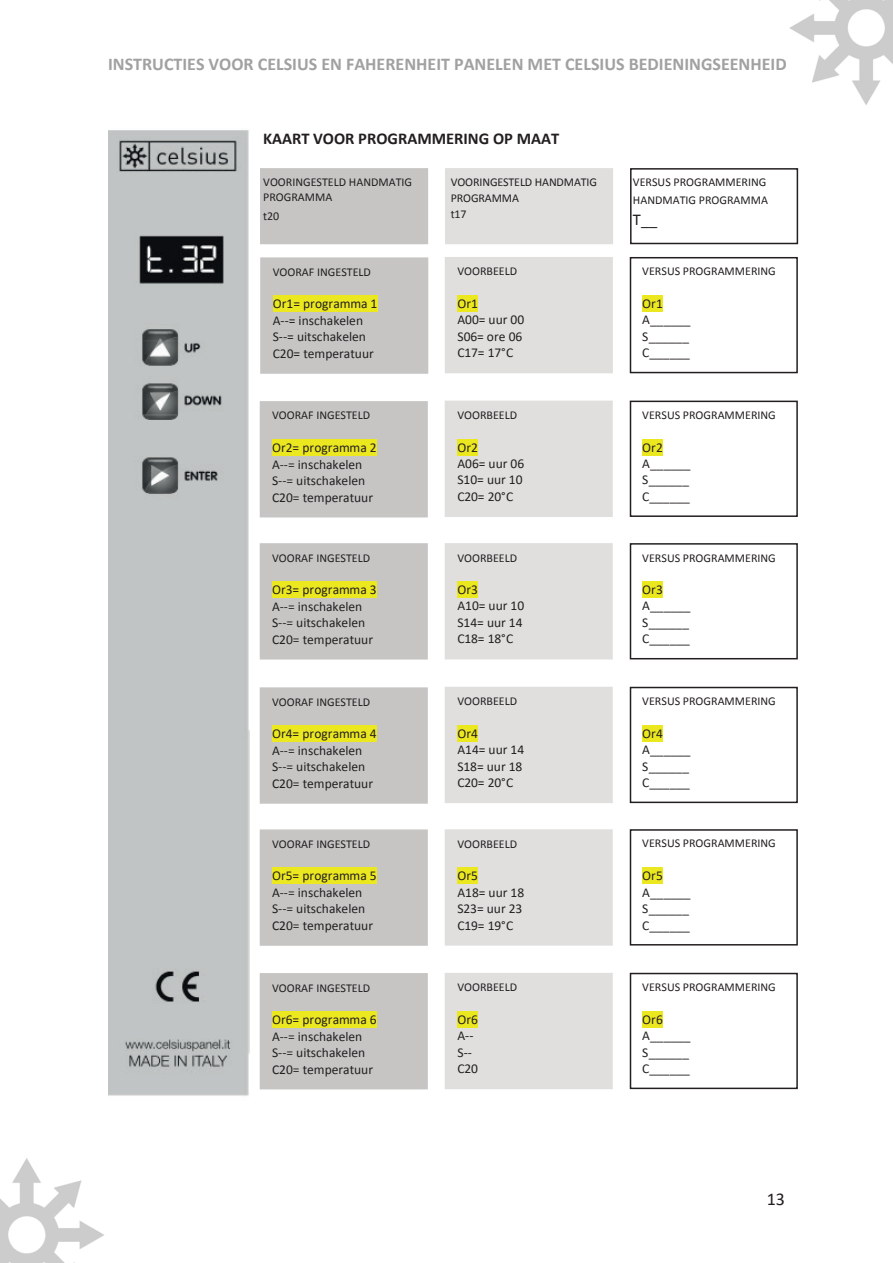
<style>
.page{position:relative;width:893px;height:1263px;background:#fff}
.page>*{position:absolute;margin:0;border:0;box-sizing:border-box;transform-origin:0 0}
.t1{font:700 18px "Calibri";color:#a1a1a2}
.t2{font:18px "Calibri";color:#231f20}
.t3{font:700 16.5px "Calibri";color:#231f20}
.t4{font:16.5px "Calibri";color:#231f20}
.t5{font:13.5px/16.5px "Calibri";color:#231f20}
.t6{font:12px/15.6px "Calibri";color:#231f20}
</style>
<div class="page">
<img style="left:789px;top:0;width:104px;height:105px">
<img style="left:0;top:1158px;width:104px;height:105px">
<img style="left:108px;top:129px;width:141px;height:967px">
<div style="left:261px;top:169px;width:166px;height:74px;background:#c6c5c4"></div>
<div style="left:260px;top:168px;width:168px;height:76px;border:2px solid #c6c5c4"></div>
<div style="left:446px;top:169px;width:166px;height:74px;background:#e0dfde"></div>
<div style="left:445px;top:168px;width:168px;height:76px;border:2px solid #e0dfde"></div>
<div style="left:630px;top:168px;width:168px;height:76px;border:2px solid #231f20"></div>
<div style="left:261px;top:258px;width:167px;height:115px;background:#c6c5c4"></div>
<div style="left:260px;top:257px;width:168px;height:117px;border:2px solid #c6c5c4"></div>
<div style="left:273px;top:296px;width:104px;height:16px;background:#ece820"></div>
<div style="left:446px;top:258px;width:166px;height:115px;background:#e0dfde"></div>
<div style="left:445px;top:257px;width:168px;height:116px;border:2px solid #e0dfde"></div>
<div style="left:457px;top:295px;width:21px;height:17px;background:#ece820"></div>
<div style="left:630px;top:257px;width:168px;height:116px;border:2px solid #231f20"></div>
<div style="left:642px;top:295px;width:21px;height:17px;background:#ece820"></div>
<div style="left:260px;top:402px;width:167px;height:115px;background:#c6c5c4"></div>
<div style="left:260px;top:401px;width:168px;height:116px;border:2px solid #c6c5c4"></div>
<div style="left:272px;top:439px;width:105px;height:17px;background:#ece820"></div>
<div style="left:260px;top:544px;width:167px;height:115px;background:#c6c5c4"></div>
<div style="left:260px;top:543px;width:168px;height:116px;border:2px solid #c6c5c4"></div>
<div style="left:272px;top:581px;width:105px;height:17px;background:#ece820"></div>
<div style="left:260px;top:688px;width:167px;height:115px;background:#c6c5c4"></div>
<div style="left:260px;top:687px;width:168px;height:117px;border:2px solid #c6c5c4"></div>
<div style="left:272px;top:725px;width:105px;height:17px;background:#ece820"></div>
<div style="left:260px;top:830px;width:167px;height:115px;background:#c6c5c4"></div>
<div style="left:260px;top:829px;width:168px;height:117px;border:2px solid #c6c5c4"></div>
<div style="left:272px;top:868px;width:105px;height:16px;background:#ece820"></div>
<div style="left:260px;top:974px;width:167px;height:115px;background:#c6c5c4"></div>
<div style="left:260px;top:973px;width:168px;height:116px;border:2px solid #c6c5c4"></div>
<div style="left:272px;top:1011px;width:105px;height:17px;background:#ece820"></div>
<div style="left:445px;top:401px;width:167px;height:115px;background:#e0dfde"></div>
<div style="left:445px;top:401px;width:168px;height:116px;border:2px solid #e0dfde"></div>
<div style="left:457px;top:439px;width:21px;height:16px;background:#ece820"></div>
<div style="left:445px;top:544px;width:167px;height:115px;background:#e0dfde"></div>
<div style="left:445px;top:543px;width:168px;height:116px;border:2px solid #e0dfde"></div>
<div style="left:457px;top:581px;width:21px;height:17px;background:#ece820"></div>
<div style="left:445px;top:687px;width:167px;height:115px;background:#e0dfde"></div>
<div style="left:445px;top:687px;width:168px;height:116px;border:2px solid #e0dfde"></div>
<div style="left:457px;top:725px;width:21px;height:17px;background:#ece820"></div>
<div style="left:445px;top:830px;width:167px;height:115px;background:#e0dfde"></div>
<div style="left:445px;top:829px;width:168px;height:117px;border:2px solid #e0dfde"></div>
<div style="left:457px;top:868px;width:21px;height:16px;background:#ece820"></div>
<div style="left:445px;top:973px;width:167px;height:115px;background:#e0dfde"></div>
<div style="left:445px;top:973px;width:168px;height:116px;border:2px solid #e0dfde"></div>
<div style="left:457px;top:1011px;width:21px;height:16px;background:#ece820"></div>
<div style="left:630px;top:401px;width:168px;height:116px;border:2px solid #231f20"></div>
<div style="left:642px;top:439px;width:21px;height:16px;background:#ece820"></div>
<div style="left:630px;top:543px;width:168px;height:116px;border:2px solid #231f20"></div>
<div style="left:642px;top:581px;width:21px;height:17px;background:#ece820"></div>
<div style="left:630px;top:687px;width:168px;height:116px;border:2px solid #231f20"></div>
<div style="left:642px;top:725px;width:21px;height:17px;background:#ece820"></div>
<div style="left:630px;top:829px;width:168px;height:116px;border:2px solid #231f20"></div>
<div style="left:642px;top:867px;width:21px;height:17px;background:#ece820"></div>
<div style="left:630px;top:973px;width:168px;height:116px;border:2px solid #231f20"></div>
<div style="left:642px;top:1011px;width:21px;height:16px;background:#ece820"></div>
<h1 class="t1" style="left:108px;top:53px;width:680px">INSTRUCTIES VOOR CELSIUS EN FAHERENHEIT PANELEN MET CELSIUS BEDIENINGSEENHEID</h1>
<p class="t3" style="left:263px;top:128px;width:298px">KAART VOOR PROGRAMMERING OP MAAT</p>
<p class="t6" style="left:263px;top:175px;width:150px;line-height:14.7px">VOORINGESTELD HANDMATIG<br>PROGRAMMA</p>
<p class="t6" style="left:263px;top:208px;width:18px">t20</p>
<p class="t6" style="left:451px;top:175px;width:148px">VOORINGESTELD HANDMATIG<br>PROGRAMMA<br>t17</p>
<p class="t6" style="left:633px;top:173px;width:137px;line-height:18.1px">VERSUS PROGRAMMERING<br>HANDMATIG PROGRAMMA</p>
<p class="t4" style="left:633px;top:209px;width:26px">T__</p>
<p class="t6" style="left:273px;top:264px;width:100px">VOORAF INGESTELD</p>
<p class="t5" style="left:273px;top:295px;width:106px">Or1= programma 1<br>A--= inschakelen<br>S--= uitschakelen<br>C20= temperatuur</p>
<p class="t6" style="left:272px;top:408px;width:100px">VOORAF INGESTELD</p>
<p class="t5" style="left:272px;top:439px;width:106px">Or2= programma 2<br>A--= inschakelen<br>S--= uitschakelen<br>C20= temperatuur</p>
<p class="t6" style="left:272px;top:550px;width:100px">VOORAF INGESTELD</p>
<p class="t5" style="left:272px;top:581px;width:106px">Or3= programma 3<br>A--= inschakelen<br>S--= uitschakelen<br>C20= temperatuur</p>
<p class="t6" style="left:272px;top:694px;width:100px">VOORAF INGESTELD</p>
<p class="t5" style="left:272px;top:725px;width:106px">Or4= programma 4<br>A--= inschakelen<br>S--= uitschakelen<br>C20= temperatuur</p>
<p class="t6" style="left:272px;top:836px;width:100px">VOORAF INGESTELD</p>
<p class="t5" style="left:272px;top:867px;width:106px">Or5= programma 5<br>A--= inschakelen<br>S--= uitschakelen<br>C20= temperatuur</p>
<p class="t6" style="left:272px;top:980px;width:100px">VOORAF INGESTELD</p>
<p class="t5" style="left:272px;top:1011px;width:106px">Or6= programma 6<br>A--= inschakelen<br>S--= uitschakelen<br>C20= temperatuur</p>
<p class="t6" style="left:457px;top:264px;width:61px">VOORBEELD</p>
<p class="t5" style="left:457px;top:295px;width:68px">Or1<br>A00= uur 00<br>S06= ore 06<br>C17= 17°C</p>
<p class="t6" style="left:457px;top:407px;width:61px">VOORBEELD</p>
<p class="t5" style="left:457px;top:439px;width:68px">Or2<br>A06= uur 06<br>S10= uur 10<br>C20= 20°C</p>
<p class="t6" style="left:457px;top:550px;width:61px">VOORBEELD</p>
<p class="t5" style="left:457px;top:581px;width:68px">Or3<br>A10= uur 10<br>S14= uur 14<br>C18= 18°C</p>
<p class="t6" style="left:457px;top:693px;width:61px">VOORBEELD</p>
<p class="t5" style="left:457px;top:725px;width:68px">Or4<br>A14= uur 14<br>S18= uur 18<br>C20= 20°C</p>
<p class="t6" style="left:457px;top:836px;width:61px">VOORBEELD</p>
<p class="t5" style="left:457px;top:867px;width:68px">Or5<br>A18= uur 18<br>S23= uur 23<br>C19= 19°C</p>
<p class="t6" style="left:457px;top:979px;width:61px">VOORBEELD</p>
<p class="t5" style="left:457px;top:1011px;width:22px">Or6<br>A--<br>S--<br>C20</p>
<p class="t6" style="left:642px;top:264px;width:135px">VERSUS PROGRAMMERING</p>
<p class="t5" style="left:642px;top:295px;width:50px">Or1<br>A______<br>S______<br>C______</p>
<p class="t6" style="left:642px;top:407px;width:135px">VERSUS PROGRAMMERING</p>
<p class="t5" style="left:642px;top:439px;width:50px">Or2<br>A______<br>S______<br>C______</p>
<p class="t6" style="left:642px;top:550px;width:135px">VERSUS PROGRAMMERING</p>
<p class="t5" style="left:642px;top:581px;width:50px">Or3<br>A______<br>S______<br>C______</p>
<p class="t6" style="left:642px;top:693px;width:135px">VERSUS PROGRAMMERING</p>
<p class="t5" style="left:642px;top:725px;width:50px">Or4<br>A______<br>S______<br>C______</p>
<p class="t6" style="left:642px;top:836px;width:135px">VERSUS PROGRAMMERING</p>
<p class="t5" style="left:642px;top:867px;width:50px">Or5<br>A______<br>S______<br>C______</p>
<p class="t6" style="left:642px;top:979px;width:135px">VERSUS PROGRAMMERING</p>
<p class="t5" style="left:642px;top:1011px;width:50px">Or6<br>A______<br>S______<br>C______</p>
<h1 class="t2" style="left:767px;top:1187px;width:20px">13</h1>
</div>
